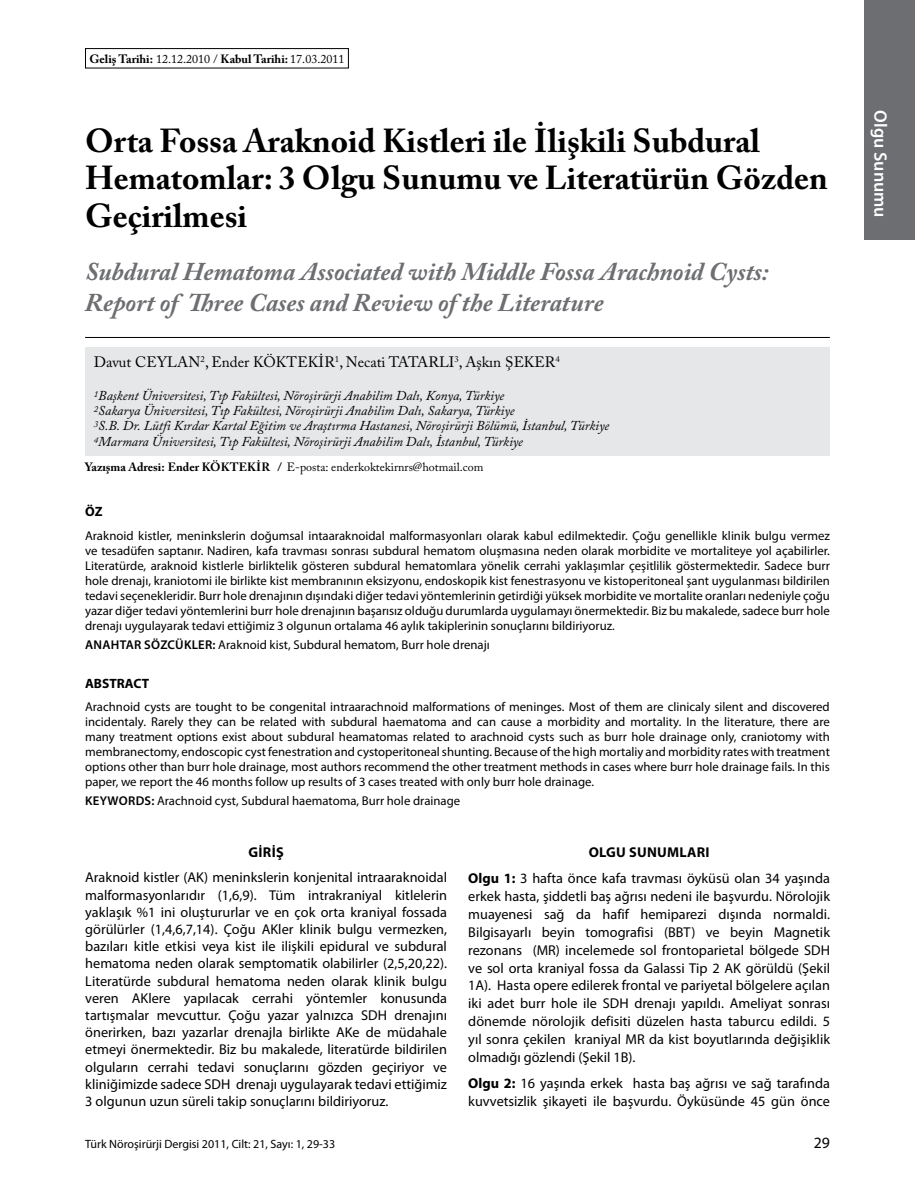
<style>
.page{position:relative;width:915px;height:1191px;background:#fff}
.page>*{position:absolute;margin:0;border:0;box-sizing:border-box;transform-origin:0 0}
.t1{font:700 33px/37.5px "Adobe Caslon Pro";color:#000}
.t2{font:italic 700 25.5px/31.5px "Adobe Caslon Pro";color:#6d6e71}
.t3{font:600 18px "Myriad Pro";color:#fff}
.t4{font:15.75px "Myriad Pro";color:#000}
.t5{font:15px "Adobe Caslon Pro";letter-spacing:.005em;color:#000}
.t6{font:14.25px/17.2px "Myriad Pro";color:#000;text-align:justify}
.t7{font:700 14.25px "Myriad Pro";letter-spacing:.02em;color:#000}
.t8{font:italic 13.5px/15px "Adobe Caslon Pro";color:#000}
.t9{font:700 13.5px "Myriad Pro";color:#000}
.t10{font:12.75px/15px "Myriad Pro";color:#000;text-align:justify}
.t11{font:12px "Adobe Caslon Pro";color:#000}
.t12{font:12px "Myriad Pro";color:#000}
.t13{font:700 12px "Adobe Caslon Pro";color:#000}
.s1{font-weight:400}
.s2{font-weight:700}
.s3{font-weight:600}
</style>
<div class="page">
<div style="left:863px;top:0;width:51px;height:240px;background:#6d6e71"></div>
<div style="left:85px;top:347px;width:744px;height:109px;background:#e6e7e8"></div>
<hr style="left:85px;top:337px;width:744px;height:1px;background:#000">
<div style="left:85px;top:48px;width:263px;height:20px;border:1px solid #000"></div>
<p class="t13" style="left:89px;top:52px;width:256px">Geliş Tarihi: <span class="s1">12.12.2010 /</span> Kabul Tarihi: <span class="s1">17.03.2011</span></p>
<h1 class="t1" style="left:85px;top:122px;width:744px">Orta Fossa Araknoid Kistleri ile İlişkili Subdural<br>Hematomlar: 3 Olgu Sunumu ve Literatürün Gözden<br>Geçirilmesi</h1>
<h2 class="t2" style="left:85px;top:255px;width:684px">Subdural Hematoma Associated with Middle Fossa Arachnoid Cysts:<br>Report of Three Cases and Review of the Literature</h2>
<p class="t5" style="left:94px;top:353px;width:467px">Davut Ceylan<sup>2</sup>, Ender Kö ktekir<sup>1</sup>, Necati Tatarlı<sup>3</sup>, Aşkın Şeker<sup>4</sup></p>
<p class="t8" style="left:94px;top:388px;width:517px"><sup>1</sup>Başkent Üniversitesi, Tıp Fakültesi, Nöroşirürji Anabilim Dalı, Konya, Türkiye<br><sup>2</sup>Sakarya Üniversitesi, Tıp Fakültesi, Nöroşirürji Anabilim Dalı, Sakarya, Türkiye<br><sup>3</sup>S.B. Dr. Lütfi Kırdar Kartal Eğitim ve Araştırma Hastanesi, Nöroşirürji Bölümü, İstanbul, Türkiye <sup>4</sup>Marmara Üniversitesi, Tıp Fakültesi, Nöroşirürji Anabilim Dalı, İstanbul, Türkiye</p>
<p class="t11" style="left:85px;top:460px;width:399px"><span class="s2">Yazışma Adresi: Ender Kö ktekir /</span> E-posta: enderkoktekirnrs@hotmail.com</p>
<p class="t9" style="left:85px;top:503px;width:19px">ÖZ</p>
<p class="t10" style="left:85px;top:528px;width:746px">Araknoid kistler, meninkslerin doğumsal intaaraknoidal malformasyonları olarak kabul edilmektedir. Çoğu genellikle klinik bulgu vermez ve tesadüfen saptanır. Nadiren, kafa travması sonrası subdural hematom oluşmasına neden olarak morbidite ve mortaliteye yol açabilirler.<br>Literatürde, araknoid kistlerle birliktelik gösteren subdural hematomlara yönelik cerrahi yaklaşımlar çeşitlilik göstermektedir. Sadece burr hole drenajı, kraniotomi ile birlikte kist membranının eksizyonu, endoskopik kist fenestrasyonu ve kistoperitoneal şant uygulanması bildirilen tedavi seçenekleridir. Burr hole drenajının dışındaki diğer tedavi yöntemlerinin getirdiği yüksek morbidite ve mortalite oranları nedeniyle çoğu yazar diğer tedavi yöntemlerini burr hole drenajının başarısız olduğu durumlarda uygulamayı önermektedir. Biz bu makalede, sadece burr hole drenajı uygulayarak tedavi ettiğimiz 3 olgunun ortalama 46 aylık takiplerinin sonuçlarını bildiriyoruz.</p>
<p class="t10" style="left:85px;top:637px;width:406px"><span class="s3">ANAHTAR SÖZCÜKLER:</span> Araknoid kist, Subdural hematom, Burr hole drenajı</p>
<p class="t9" style="left:85px;top:674px;width:65px">ABSTRACT</p>
<p class="t10" style="left:85px;top:699px;width:746px">Arachnoid cysts are tought to be congenital intraarachnoid malformations of meninges. Most of them are clinicaly silent and discovered incidentaly. Rarely they can be related with subdural haematoma and can cause a morbidity and mortality. In the literature, there are many treatment options exist about subdural heamatomas related to arachnoid cysts such as burr hole drainage only, craniotomy with membranectomy, endoscopic cyst fenestration and cystoperitoneal shunting. Because of the high mortaliy and morbidity rates with treatment options other than burr hole drainage, most authors recommend the other treatment methods in cases where burr hole drainage fails. In this paper, we report the 46 months follow up results of 3 cases treated with only burr hole drainage.</p>
<p class="t10" style="left:85px;top:793px;width:376px"><span class="s3">KEYWORDS:</span> Arachnoid cyst, Subdural haematoma, Burr hole drainage</p>
<p class="t7" style="left:248px;top:842px;width:37px">GIRIŞ</p>
<p class="t6" style="left:85px;top:869px;width:363px">Araknoid kistler (AK) meninkslerin konjenital intraaraknoidal malformasyonlarıdır (1,6,9). Tüm intrakraniyal kitlelerin yaklaşık %1 ini oluştururlar ve en çok orta kraniyal fossada görülürler (1,4,6,7,14). Çoğu AKler klinik bulgu vermezken, bazıları kitle etkisi veya kist ile ilişkili epidural ve subdural hematoma neden olarak semptomatik olabilirler (2,5,20,22).<br>Literatürde subdural hematoma neden olarak klinik bulgu veren AKlere yapılacak cerrahi yöntemler konusunda tartışmalar mevcuttur. Çoğu yazar yalnızca SDH drenajını önerirken, bazı yazarlar drenajla birlikte AKe de müdahale etmeyi önermektedir. Biz bu makalede, literatürde bildirilen olguların cerrahi tedavi sonuçlarını gözden geçiriyor ve kliniğimizde sadece SDH drenajı uygulayarak tedavi ettiğimiz 3 olgunun uzun süreli takip sonuçlarını bildiriyoruz.</p>
<p class="t6" style="left:468px;top:838px;width:363px;line-height:26.4px;text-align:center"><span class="s2">OLGU SUNUMLARI<br>OLGU 1:</span> 3 hafta önce kafa travması öyküsü olan 34 yaşında</p>
<p class="t6" style="left:468px;top:887px;width:363px;line-height:17.9px">erkek hasta, şiddetli baş ağrısı nedeni ile başvurdu. Nörolojik muayenesi sağ da hafif hemiparezi dışında normaldi.<br>Bilgisayarlı beyin tomografisi (BBT) ve beyin Magnetik rezonans (MR) incelemede sol frontoparietal bölgede SDH ve sol orta kraniyal fossa da Galassi Tip 2 AK görüldü (Şekil 1A). Hasta opere edilerek frontal ve pariyetal bölgelere açılan iki adet burr hole ile SDH drenajı yapıldı. Ameliyat sonrası dönemde nörolojik defisiti düzelen hasta taburcu edildi. 5 yıl sonra çekilen kraniyal MR da kist boyutlarında değişiklik olmadığı gözlendi (Şekil 1B).</p>
<p class="t6" style="left:468px;top:1074px;width:363px;line-height:17.9px"><span class="s2">OLGU 2:</span> 16 yaşında erkek hasta baş ağrısı ve sağ tarafında kuvvetsizlik şikayeti ile başvurdu. Öyküsünde 45 gün önce</p>
<p class="t12" style="left:85px;top:1137px;width:251px">Türk Nöroşirürji Dergisi 2011, Cilt: 21, Sayı: 1, 29-33</p>
<p class="t4" style="left:813px;top:1133px;width:18px">29</p>
<h3 class="t3" style="left:891px;top:110px;width:109px;rotate:90deg">OLGU SUNUMU</h3>
</div>
